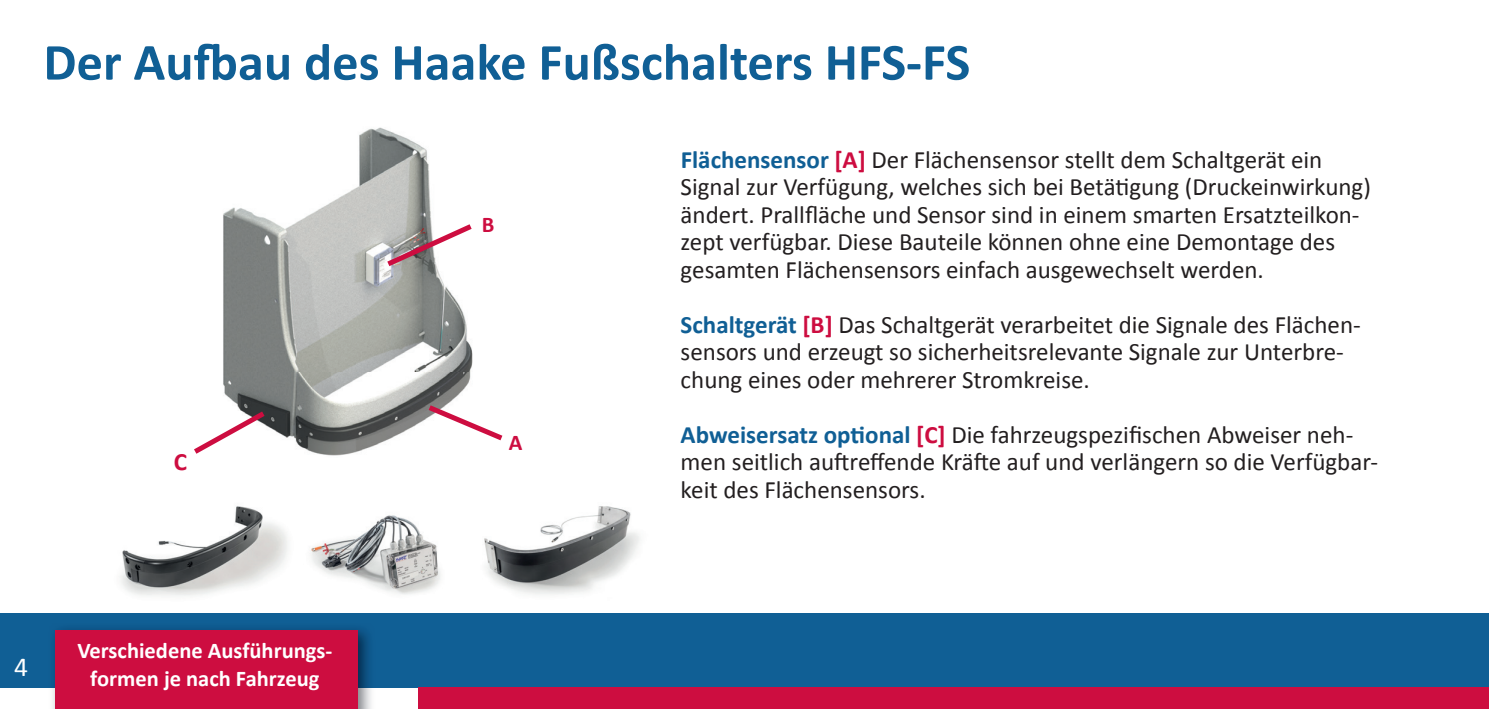
<style>
.page{position:relative;width:1489px;height:709px;background:#fff}
.page>*{position:absolute;margin:0;border:0;box-sizing:border-box;transform-origin:0 0}
.t1{font:700 52.5px "Calibri";color:#105f95}
.t2{font:27.5px "Calibri";color:#fff}
.t3{font:25px/27.5px "Calibri";color:#231f20}
.t4{font:700 25px "Calibri";color:#cd0d40}
.t5{font:700 22.5px/27.5px "Calibri";color:#fff;text-align:center}
.t6{font:700 22.5px "Calibri";color:#cd0d40}
.s1{font-weight:700;color:#105f95}
.s2{font-weight:700;color:#cd0d40}
</style>
<div class="page">
<div style="left:0;top:613px;width:1488px;height:74px;background:#105f95"></div>
<img style="left:223px;top:127px;width:250px;height:329px">
<svg style="left:423px;top:401px;width:80px;height:43px"></svg>
<svg style="left:194px;top:407px;width:76px;height:49px"></svg>
<svg style="left:382px;top:220px;width:91px;height:50px"></svg>
<img style="left:120px;top:506px;width:168px;height:90px">
<img style="left:484px;top:506px;width:156px;height:89px">
<img style="left:310px;top:515px;width:131px;height:80px">
<img style="left:49px;top:628px;width:326px;height:81px">
<div style="left:55px;top:630px;width:303px;height:79px;background:#cd0d40"></div>
<div style="left:418px;top:687px;width:1070px;height:22px;background:#cd0d40"></div>
<h1 class="t1" style="left:43px;top:25px;width:928px">Der Aufbau des Haake Fußschalters HFS-FS</h1>
<p class="t4" style="left:174px;top:444px;width:15px">C</p>
<p class="t6" style="left:482px;top:209px;width:14px">B</p>
<p class="t6" style="left:508px;top:427px;width:15px">A</p>
<p class="t3" style="left:680px;top:144px;width:691px"><span class="s1">Flächensensor</span> <span class="s2">[A]</span> Der Flächensensor stellt dem Schaltgerät ein Signal zur Verfügung, welches sich bei Betätigung (Druckeinwirkung) ändert. Prallfläche und Sensor sind in einem smarten Ersatzteilkon&shy;zept verfügbar. Diese Bauteile können ohne eine Demontage des gesamten Flächensensors einfach ausgewechselt werden.</p>
<p class="t3" style="left:680px;top:309px;width:681px"><span class="s1">Schaltgerät</span> <span class="s2">[B]</span> Das Schaltgerät verarbeitet die Signale des Flächen&shy;sensors und erzeugt so sicherheitsrelevante Signale zur Unterbre&shy;chung eines oder mehrerer Stromkreise.</p>
<p class="t3" style="left:680px;top:419px;width:699px"><span class="s1">Abweisersatz optional</span> <span class="s2">[C]</span> Die fahrzeugspezifischen Abweiser neh&shy;men seitlich auftreffende Kräfte auf und verlängern so die Verfügbar&shy;keit des Flächensensors.</p>
<p class="t2" style="left:14px;top:650px;width:15px">4</p>
<p class="t5" style="left:77px;top:636px;width:256px">Verschiedene Ausführungs&shy;formen je nach Fahrzeug</p>
</div>
